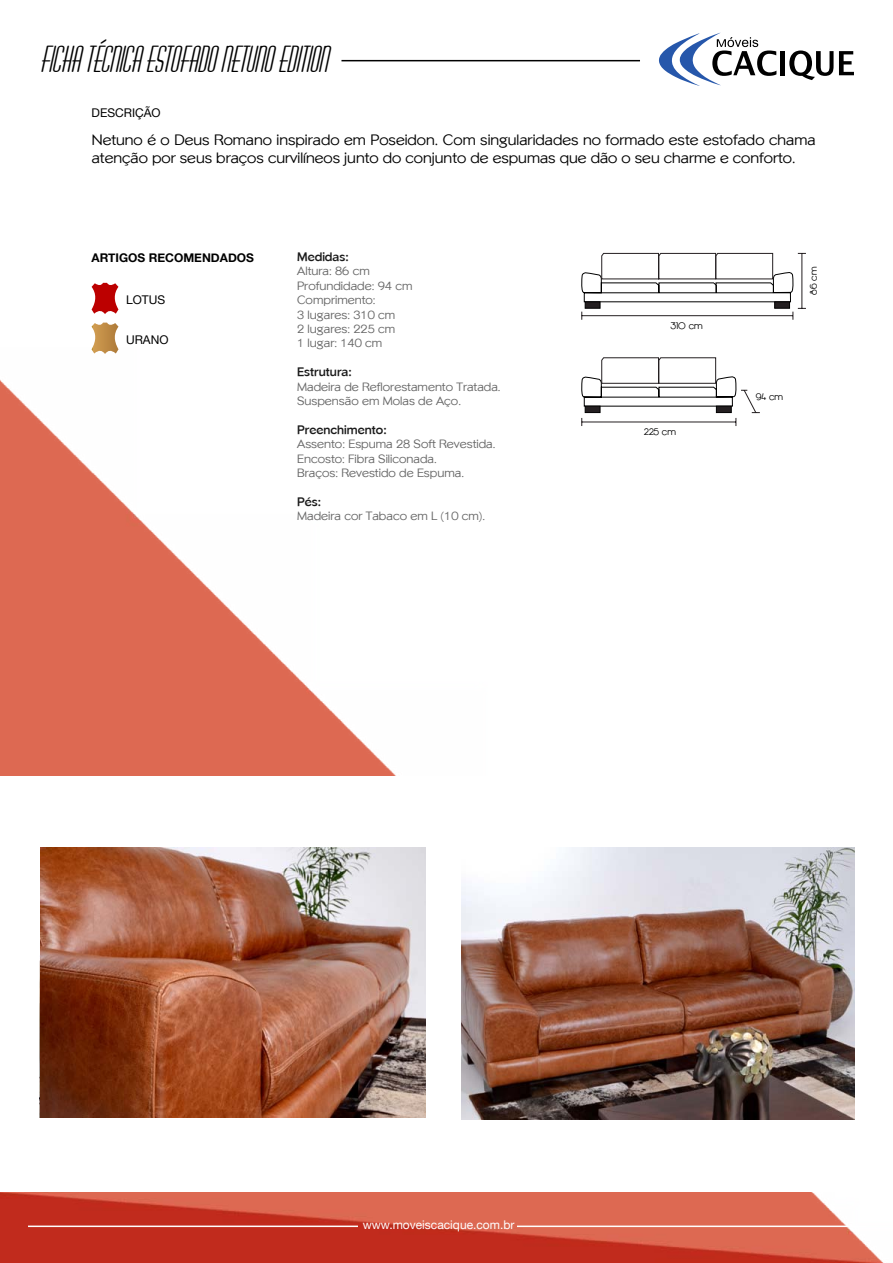
<style>
.page{position:relative;width:893px;height:1263px;background:#fff}
.page>*{position:absolute;margin:0;border:0;box-sizing:border-box;transform-origin:0 0}
.t1{font:italic 37.5px "Astute";color:#000}
.t2{font:15px/18px "Phinster";color:#000}
.t3{font:12px/14.4px "Phinster";color:#666}
.t4{font:700 12px "Phinster";color:#1a1a1a}
.t5{font:12px "Helvetica Neue";color:#fff}
.t6{font:12px "Helvetica Neue";color:#000}
.t7{font:700 12px "Helvetica Neue";color:#000}
.t8{font:9.45px "Opificio";color:#000}
</style>
<div class="page">
<img style="left:0;top:348px;width:884px;height:915px">
<hr style="left:341px;top:60px;width:299px;height:1px;background:#000">
<hr style="left:28px;top:1225px;width:330px;height:2px;background:#fff">
<hr style="left:517px;top:1225px;width:349px;height:2px;background:#fff">
<svg style="left:92px;top:283px;width:26px;height:31px"></svg>
<svg style="left:92px;top:323px;width:26px;height:31px"></svg>
<div style="left:0;top:777px;width:891px;height:415px;background:#fff"></div>
<svg style="left:659px;top:33px;width:117px;height:53px"></svg>
<div style="left:780px;top:51px;width:5px;height:24px;background:#000"></div>
<svg style="left:789px;top:51px;width:44px;height:29px"></svg>
<svg style="left:839px;top:51px;width:15px;height:24px"></svg>
<img style="left:41px;top:848px;width:384px;height:270px">
<img style="left:461px;top:848px;width:394px;height:271px">
<svg style="left:581px;top:253px;width:225px;height:67px"></svg>
<hr style="left:802px;top:253px;width:1px;height:55px;background:#241f21">
<svg style="left:581px;top:357px;width:179px;height:69px"></svg>
<h1 class="t1" style="left:40px;top:39px;width:297px">FICHATÉCNICAESTOFADONETUNOEDITION</h1>
<p class="t6" style="left:92px;top:105px;width:71px">DESCRIÇÃO</p>
<p class="t2" style="left:92px;top:130px;width:725px">Netuno é o Deus Romano inspirado em Poseidon. Com singularidades no formado este estofado chama atenção por seus braços curvilíneos junto do conjunto de espumas que dão o seu charme e conforto.</p>
<p class="t7" style="left:92px;top:247px;width:164px">ARTIGOS RECOMENDADOS</p>
<p class="t6" style="left:126px;top:292px;width:41px">LOTUS</p>
<p class="t6" style="left:126px;top:332px;width:44px">URANO</p>
<p class="t4" style="left:297px;top:250px;width:53px">Medidas:</p>
<p class="t3" style="left:297px;top:264px;width:117px">Altura: 86 cm<br>Profundidade: 94 cm<br>Comprimento:<br>3 lugares: 310 cm<br>2 lugares: 225 cm<br>1 lugar: 140 cm</p>
<p class="t4" style="left:297px;top:365px;width:56px">Estrutura:</p>
<p class="t3" style="left:297px;top:379px;width:205px">Madeira de Reflorestamento Tratada.<br>Suspensão em Molas de Aço.</p>
<p class="t4" style="left:297px;top:423px;width:91px">Preenchimento:</p>
<p class="t3" style="left:297px;top:437px;width:200px">Assento: Espuma 28 Soft Revestida.<br>Encosto: Fibra Siliconada.<br>Braços: Revestido de Espuma.</p>
<p class="t4" style="left:297px;top:495px;width:25px">Pés:</p>
<p class="t3" style="left:297px;top:509px;width:190px">Madeira cor Tabaco em L (10 cm).</p>
<p class="t8" style="left:670px;top:320px;width:34px">310 cm</p>
<p class="t8" style="left:644px;top:426px;width:33px">225 cm</p>
<p class="t8" style="left:808px;top:295px;width:30px;rotate:-90deg">86 cm</p>
<p class="t8" style="left:756px;top:392px;width:29px">94 cm</p>
<p class="t5" style="left:363px;top:1218px;width:153px">www.moveiscacique.com.br</p>
</div>
